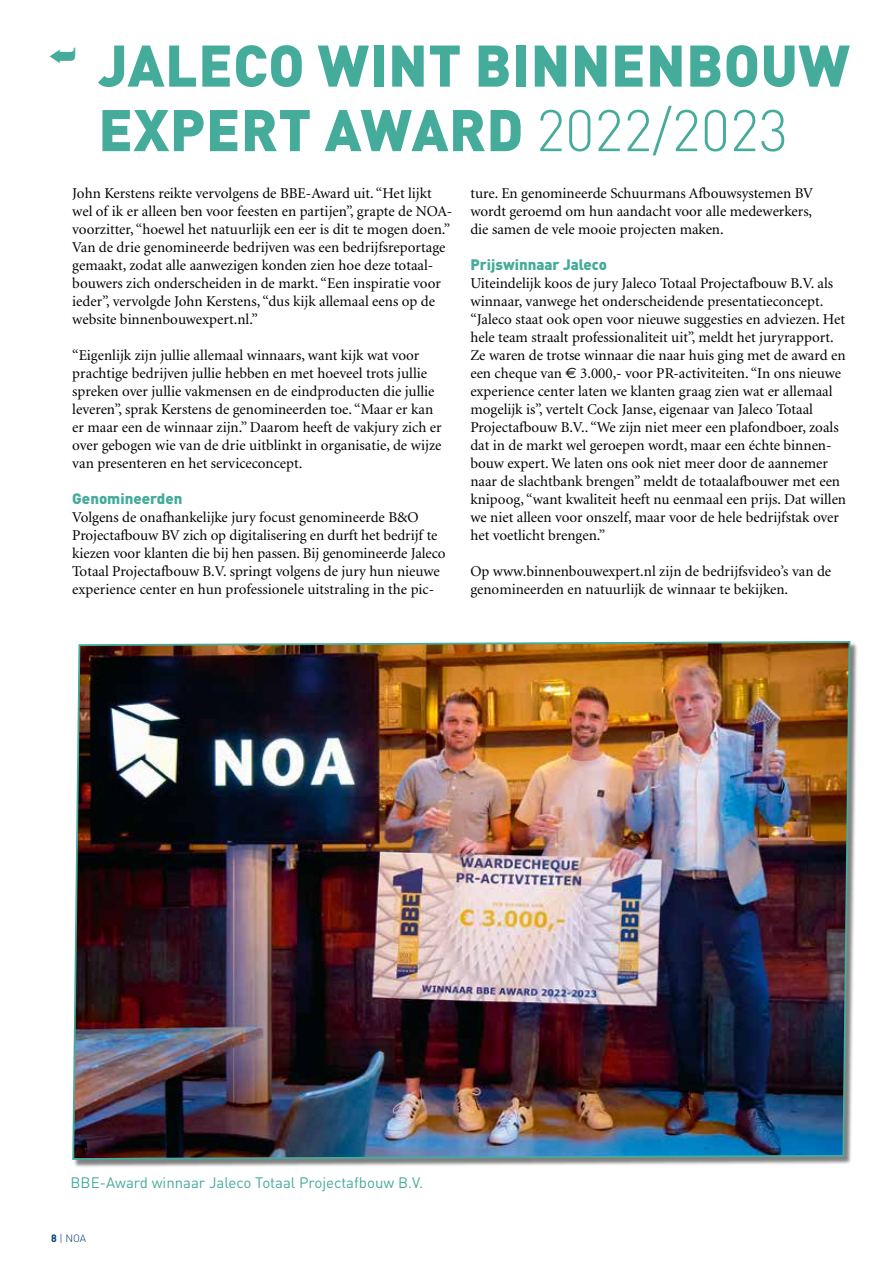
<style>
.page{position:relative;width:893px;height:1263px;background:#fff}
.page>*{position:absolute;margin:0;border:0;box-sizing:border-box;transform-origin:0 0}
.t1{font:900 57.75px/64.5px "DIN Pro";letter-spacing:.01em;color:#45ab9b}
.t2{font:15px/18px "Minion";color:#000}
.t3{font:15px "DIN Pro";color:#45ab9b}
.t4{font:900 15px "DIN Pro";color:#45ab9b}
.t5{font:300 10.5px "DIN Pro";color:#003976}
.s1{font-weight:300}
.s2{font-family:"Euro Sans"}
.s3{font-weight:700}
</style>
<div class="page">
<div style="left:73px;top:642px;width:786px;height:526px;background:#000;opacity:.5"></div>
<img style="left:72px;top:641px;width:779px;height:520px">
<h1 class="t1" style="left:98px;top:31px;width:753px">JALECO WINT BINNENBOUW<br>EXPERT AWARD <span class="s1">2022/2023</span></h1>
<p class="t2" style="left:72px;top:185px;width:381px">John Kerstens reikte vervolgens de BBE-Award uit. “Het lijkt wel of ik er alleen ben voor feesten en partijen”, grapte de NOA&shy;voorzitter, “hoewel het natuurlijk een eer is dit te mogen doen.” Van de drie genomineerde bedrijven was een bedrijfsreportage gemaakt, zodat alle aanwezigen konden zien hoe deze totaal&shy;bouwers zich onderscheiden in de markt. “Een inspiratie voor ieder”, vervolgde John Kerstens, “dus kijk allemaal eens op de website binnenbouwexpert.nl.”</p>
<p class="t2" style="left:72px;top:347px;width:371px">“Eigenlijk zijn jullie allemaal winnaars, want kijk wat voor prachtige bedrijven jullie hebben en met hoeveel trots jullie spreken over jullie vakmensen en de eindproducten die jullie leveren”, sprak Kerstens de genomineerden toe. “Maar er kan er maar een de winnaar zijn.” Daarom heeft de vakjury zich er over gebogen wie van de drie uitblinkt in organisatie, de wijze van presenteren en het serviceconcept.</p>
<p class="t4" style="left:72px;top:488px;width:112px">Genomineerden</p>
<p class="t2" style="left:72px;top:509px;width:375px">Volgens de onafhankelijke jury focust genomineerde B&amp;O Projectafbouw BV zich op digitalisering en durft het bedrijf te kiezen voor klanten die bij hen passen. Bij genomineerde Jaleco Totaal Projectafbouw B.V. springt volgens de jury hun nieuwe experience center en hun professionele uitstraling in the pic-</p>
<p class="t2" style="left:470px;top:185px;width:344px;text-align:justify">ture. En genomineerde Schuurmans Afbouwsystemen BV wordt geroemd om hun aandacht voor alle medewerkers, die samen de vele mooie projecten maken.</p>
<p class="t4" style="left:470px;top:254px;width:138px">Prijswinnaar Jaleco</p>
<p class="t2" style="left:470px;top:275px;width:377px">Uiteindelijk koos de jury Jaleco Totaal Projectafbouw B.V. als winnaar, vanwege het onderscheidende presentatieconcept. “Jaleco staat ook open voor nieuwe suggesties en adviezen. Het hele team straalt professionaliteit uit”, meldt het juryrapport.<br>Ze waren de trotse winnaar die naar huis ging met de award en een cheque van <span class="s2">€</span> 3.000,- voor PR-activiteiten. “In ons nieuwe experience center laten we klanten graag zien wat er allemaal mogelijk is”, vertelt Cock Janse, eigenaar van Jaleco Totaal Projectafbouw B.V.. “We zijn niet meer een plafondboer, zoals dat in de markt wel geroepen wordt, maar een échte binnen&shy;bouw expert. We laten ons ook niet meer door de aannemer naar de slachtbank brengen” meldt de totaalafbouwer met een knipoog, “want kwaliteit heeft nu eenmaal een prijs. Dat willen we niet alleen voor onszelf, maar voor de hele bedrijfstak over het voetlicht brengen.”</p>
<p class="t2" style="left:470px;top:563px;width:362px">Op www.binnenbouwexpert.nl zijn de bedrijfsvideo’s van de genomineerden en natuurlijk de winnaar te bekijken.</p>
<p class="t3" style="left:71px;top:1172px;width:354px">BBE-Award winnaar Jaleco Totaal Projectafbouw B.V.</p>
<p class="t5" style="left:51px;top:1231px;width:37px"><span class="s3">8</span> | NOA</p>
</div>
